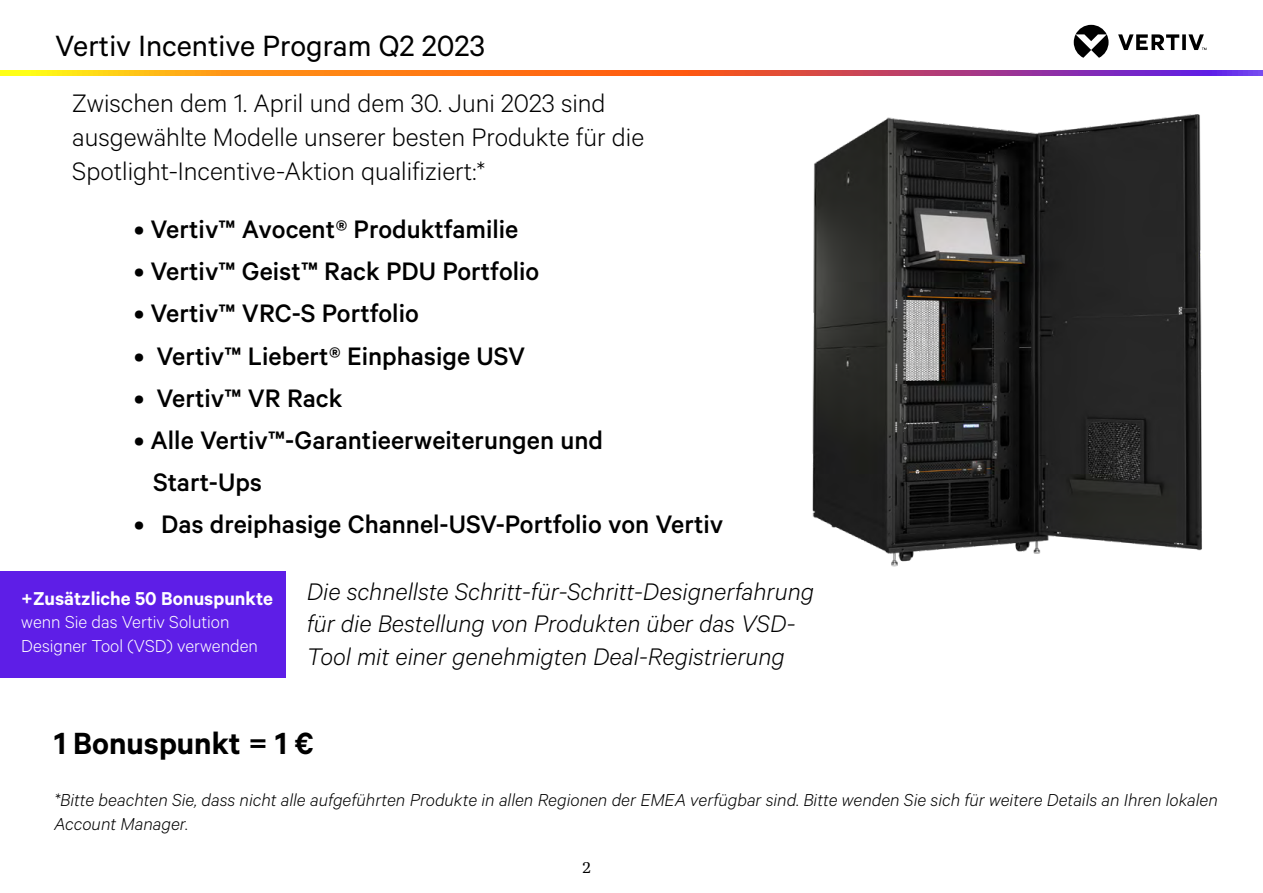
<style>
.page{position:relative;width:1263px;height:893px;background:#fff}
.page>*{position:absolute;margin:0;border:0;box-sizing:border-box;transform-origin:0 0}
.t1{font:600 34.5px "Calibre";color:#000}
.t2{font:33px "Calibre";color:#000}
.t3{font:500 28.5px/42px "Calibre";color:#000}
.t4{font:300 28.5px/34.2px "Calibre";color:#000}
.t5{font:italic 300 27px/32.4px "Calibre";color:#000}
.t6{font:600 21px "Calibre";color:#fff}
.t7{font:italic 300 19.5px/23.4px "Calibre";color:#000}
.t8{font:300 19.5px/23.4px "Calibre";color:#fff}
.t9{font:18px "Unna";color:#000}
</style>
<div class="page">
<img style="left:812px;top:114px;width:390px;height:453px">
<div style="left:0;top:571px;width:286px;height:106px;background:#5e1ee7"></div>
<svg style="left:0;top:71px;width:1263px;height:5px;background:#d76a48"></svg>
<svg style="left:1074px;top:25px;width:132px;height:33px"></svg>
<p class="t2" style="left:55px;top:27px;width:431px">Vertiv Incentive Program Q2 2023</p>
<p class="t4" style="left:72px;top:85px;width:573px">Zwischen dem 1. April und dem 30. Juni 2023 sind ausgewählte Modelle unserer besten Produkte für die<br>Spotlight-Incentive-Aktion qualifiziert:*</p>
<p class="t3" style="left:134px;top:208px;width:386px">• Vertiv™ Avocent® Produktfamilie</p>
<p class="t3" style="left:134px;top:250px;width:407px">• Vertiv™ Geist™ Rack PDU Portfolio</p>
<p class="t3" style="left:134px;top:292px;width:286px">• Vertiv™ VRC-S Portfolio</p>
<p class="t3" style="left:134px;top:334px;width:392px">• Vertiv™ Liebert® Einphasige USV</p>
<p class="t3" style="left:134px;top:376px;width:210px">• Vertiv™ VR Rack</p>
<p class="t3" style="left:153px;top:418px;width:452px;text-indent:-19px">• Alle Vertiv™-Garantieerweiterungen und<br>Start-Ups</p>
<p class="t3" style="left:134px;top:502px;width:591px">• Das dreiphasige Channel-USV-Portfolio von Vertiv</p>
<p class="t6" style="left:21px;top:586px;width:253px">+Zusätzliche 50 Bonuspunkte</p>
<p class="t8" style="left:21px;top:609px;width:238px">wenn Sie das Vertiv Solution<br>Designer Tool (VSD) verwenden</p>
<p class="t5" style="left:307px;top:574px;width:509px">Die schnellste Schritt-für-Schritt-Designerfahrung für die Bestellung von Produkten über das VSD-<br>Tool mit einer genehmigten Deal-Registrierung</p>
<p class="t1" style="left:54px;top:722px;width:261px">1 Bonuspunkt = 1 €</p>
<p class="t7" style="left:54px;top:787px;width:1165px">*Bitte beachten Sie, dass nicht alle aufgeführten Produkte in allen Regionen der EMEA verfügbar sind. Bitte wenden Sie sich für weitere Details an Ihren lokalen<br>Account Manager.</p>
<p class="t9" style="left:582px;top:857px;width:11px">2</p>
</div>
